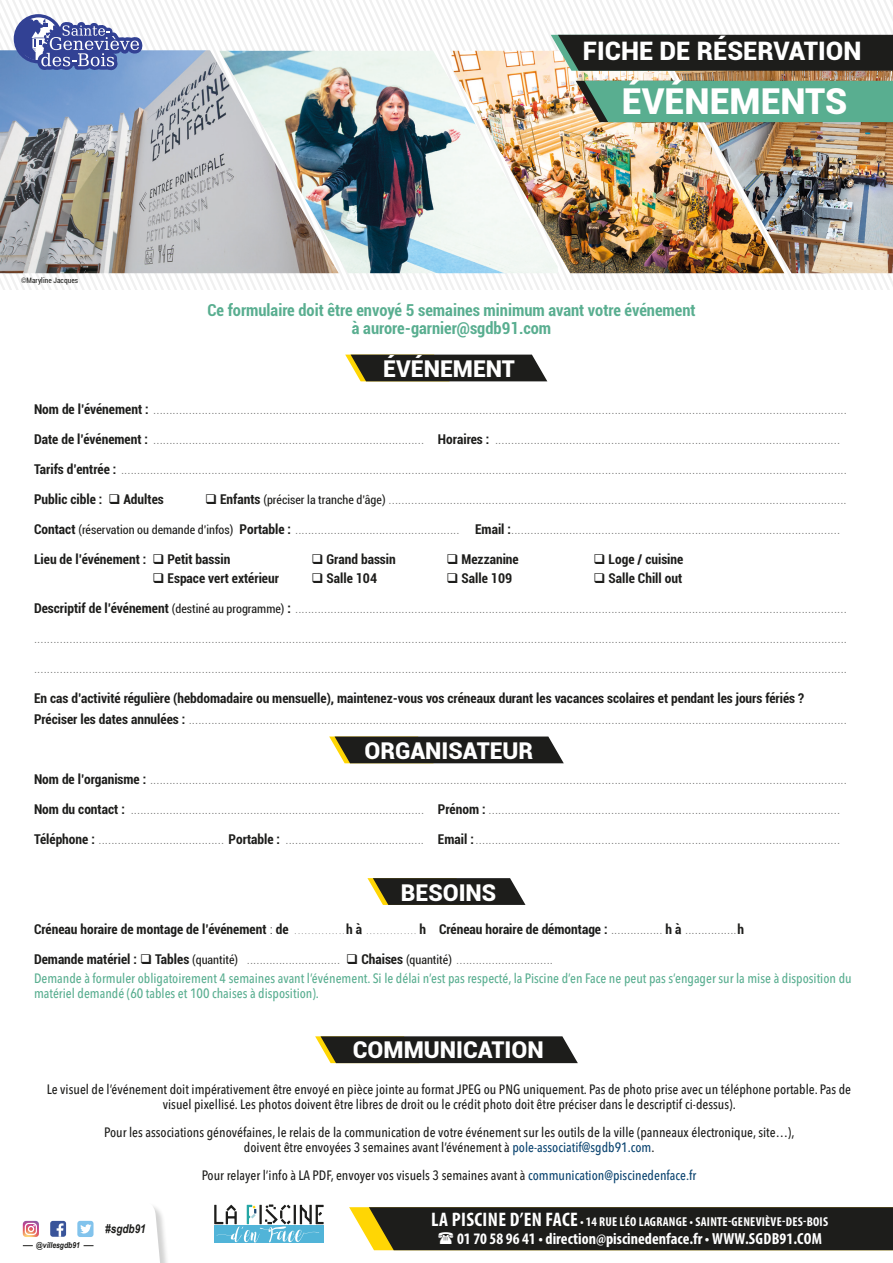
<style>
.page{position:relative;width:893px;height:1263px;background:#fff}
.page>*{position:absolute;margin:0;border:0;box-sizing:border-box;transform-origin:0 0}
.t1{font:900 35.7px "Roboto";color:#fff}
.t2{font:900 25.5px "Roboto";color:#fff}
.t3{font:900 23.1px "Roboto";color:#fff}
.t4{font:700 condensed 16.5px "Roboto";color:#59ae90}
.t5{font:700 condensed 16.05px "Myriad Pro";color:#fff}
.t6{font:300 13.5px "Roboto";color:#70706f}
.t7{font:500 condensed 13.5px/15px "Avenir Next LT Pro";color:#1d1d1b;text-align:center}
.t8{font:700 condensed 13.5px "Roboto";color:#1d1d1b}
.t9{font:500 condensed 13.5px/15px "Avenir Next LT Pro";color:#59ae90}
.t10{font:700 condensed 12.9px "Myriad Pro";letter-spacing:.02em;color:#fff}
.t11{font:italic 700 12.15px "Arial Narrow";color:#1d1d1b}
.t12{font:italic 700 8.25px "Arial Narrow";color:#1d1d1b}
.t13{font:condensed 7.5px "Roboto";color:#1d1d1b}
.s1{font-weight:700;font-stretch:condensed;color:#1d1d1b}
.s2{color:#1d1d1b}
.s3{font-weight:400;font-stretch:condensed;font-size:12px;color:#1d1d1b}
.s4{font-weight:300;font-stretch:normal}
.s5{font-family:"Avenir Next LT Pro";font-weight:200;font-size:18px;color:#70706f}
.s6{font-weight:300;font-stretch:normal;color:#70706f}
.s7{color:#0b4470}
.s8{font-size:19.65px}
</style>
<div class="page">
<svg style="left:0;top:0;width:551px;height:290px"></svg>
<img style="left:339px;top:51px;width:212px;height:222px">
<img style="left:0;top:50px;width:339px;height:223px">
<div style="left:14px;top:14px;width:49px;height:49px;background:#324194;border-radius:50%"></div>
<svg style="left:18px;top:17px;width:42px;height:43px"></svg>
<svg style="left:17px;top:19px;width:127px;height:53px"></svg>
<img style="left:551px;top:0;width:342px;height:290px">
<div style="left:0;top:1202px;width:172px;height:61px;background:#1d1d1b;opacity:.2"></div>
<svg style="left:0;top:1202px;width:161px;height:61px"></svg>
<svg style="left:345px;top:355px;width:202px;height:26px;background:#34332b"></svg>
<svg style="left:329px;top:736px;width:235px;height:27px;background:#35342d"></svg>
<svg style="left:315px;top:1036px;width:263px;height:27px;background:#31302a"></svg>
<svg style="left:367px;top:878px;width:158px;height:27px;background:#3c3a31"></svg>
<div style="left:214px;top:1225px;width:109px;height:18px;background:#51b4d8"></div>
<svg style="left:214px;top:1204px;width:110px;height:38px"></svg>
<svg style="left:349px;top:1207px;width:544px;height:43px;background:#2b291f"></svg>
<p class="t13" style="left:21px;top:275px;width:58px">©Maryline Jacques</p>
<p class="t2" style="left:583px;top:33px;width:280px">FICHE DE RÉSERVATION</p>
<p class="t1" style="left:622px;top:76px;width:227px">ÉVÉNEMENTS</p>
<p class="t4" style="left:207px;top:298px;width:490px">Ce formulaire doit être envoyé 5 semaines minimum avant votre événement</p>
<p class="t4" style="left:352px;top:316px;width:201px">à aurore-garnier@sgdb91.com</p>
<p class="t3" style="left:383px;top:353px;width:133px">ÉVÉNEMENT</p>
<p class="t6" style="left:34px;top:399px;width:814px"><span class="s1">Nom de l’événement :</span> .......................................................................................................................................................................................................................</p>
<p class="t6" style="left:34px;top:429px;width:808px"><span class="s1">Date de l’événement :</span> .................................................................................... <span class="s1">Horaires :</span> ...........................................................................................................</p>
<p class="t6" style="left:34px;top:459px;width:814px"><span class="s1">Tarifs d’entrée :</span> .................................................................................................................................................................................................................................</p>
<p class="t8" style="left:34px;top:489px;width:131px">Public cible : ❑ Adultes</p>
<p class="t6" style="left:205px;top:489px;width:643px"><span class="s2">❑</span> <span class="s1">Enfants</span> <span class="s3">(préciser la tranche d’âge)</span> ..............................................................................................................................................</p>
<p class="t6" style="left:34px;top:519px;width:808px"><span class="s1">Contact</span> <span class="s3">(réservation ou demande d’infos)</span> <span class="s1">Portable :</span> ................................................... <span class="s1">Email :</span>......................................................................................................</p>
<p class="t8" style="left:34px;top:549px;width:198px">Lieu de l’événement : ❑ Petit bassin</p>
<p class="t8" style="left:312px;top:549px;width:86px">❑ Grand bassin</p>
<p class="t8" style="left:447px;top:549px;width:74px">❑ Mezzanine</p>
<p class="t8" style="left:594px;top:549px;width:91px">❑ Loge / cuisine</p>
<p class="t8" style="left:153px;top:569px;width:128px">❑ Espace vert extérieur</p>
<p class="t8" style="left:312px;top:569px;width:67px">❑ Salle 104</p>
<p class="t8" style="left:447px;top:569px;width:67px">❑ Salle 109</p>
<p class="t8" style="left:594px;top:569px;width:90px">❑ Salle Chill out</p>
<p class="t6" style="left:34px;top:599px;width:814px"><span class="s1">Descriptif de l’événement</span> <span class="s3">(destiné au programme)</span> <span class="s1">:</span> ...........................................................................................................................................................................</p>
<p class="t6" style="left:34px;top:629px;width:815px">............................................................................................................................................................................................................................................................</p>
<p class="t6" style="left:34px;top:659px;width:815px">............................................................................................................................................................................................................................................................</p>
<p class="t8" style="left:34px;top:689px;width:772px">En cas d’activité régulière (hebdomadaire ou mensuelle), maintenez-vous vos créneaux durant les vacances scolaires et pendant les jours fériés ?</p>
<p class="t6" style="left:34px;top:710px;width:814px"><span class="s1">Préciser les dates annulées :</span> ............................................................................................................................................................................................................</p>
<p class="t3" style="left:364px;top:735px;width:170px">ORGANISATEUR</p>
<p class="t6" style="left:34px;top:770px;width:814px"><span class="s1">Nom de l’organisme :</span> ........................................................................................................................................................................................................................</p>
<p class="t6" style="left:34px;top:800px;width:808px"><span class="s1">Nom du contact :</span> ........................................................................................... <span class="s1">Prénom :</span> .............................................................................................................</p>
<p class="t6" style="left:34px;top:830px;width:808px"><span class="s1">Téléphone :</span> ....................................... <span class="s1">Portable :</span> ........................................... <span class="s1">Email :</span>.................................................................................................................</p>
<p class="t3" style="left:401px;top:876px;width:97px">BESOINS</p>
<p class="t8" style="left:34px;top:920px;width:712px">Créneau horaire de montage de l’événement <span class="s4">:</span> de <span class="s5">...............</span>h à <span class="s5">...............</span> h Créneau horaire de démontage : <span class="s6">................</span> h à <span class="s6">................</span>h</p>
<p class="t6" style="left:34px;top:950px;width:521px"><span class="s1">Demande matériel :</span> <span class="s2">❑</span> <span class="s1">Tables</span> <span class="s3">(quantité)</span> ............................. <span class="s2">❑</span> <span class="s1">Chaises</span> <span class="s3">(quantité)</span> ..............................</p>
<p class="t9" style="left:34px;top:971px;width:819px">Demande à formuler obligatoirement 4 semaines avant l’événement. Si le délai n’est pas respecté, la Piscine d’en Face ne peut pas s’engager sur la mise à disposition du matériel demandé (60 tables et 100 chaises à disposition).</p>
<p class="t3" style="left:353px;top:1033px;width:192px">COMMUNICATION</p>
<p class="t7" style="left:47px;top:1082px;width:806px">Le visuel de l’événement doit impérativement être envoyé en pièce jointe au format JPEG ou PNG uniquement. Pas de photo prise avec un téléphone portable. Pas de visuel pixellisé. Les photos doivent être libres de droit ou le crédit photo doit être préciser dans le descriptif ci-dessus).</p>
<p class="t7" style="left:104px;top:1125px;width:692px">Pour les associations génovéfaines, le relais de la communication de votre événement sur les outils de la ville (panneaux électronique, site…), doivent être envoyées 3 semaines avant l’événement à <span class="s7">pole-associatif@sgdb91.com</span>.</p>
<p class="t7" style="left:202px;top:1167px;width:496px">Pour relayer l’info à LA PDF, envoyer vos visuels 3 semaines avant à <span class="s7">communication@piscinedenface.fr</span></p>
<p class="t12" style="left:36px;top:1239px;width:45px">@villesgdb91</p>
<p class="t11" style="left:105px;top:1219px;width:42px">#sgdb91</p>
<p class="t10" style="left:431px;top:1213px;width:399px"><span class="s8">LA PISCINE D’EN FACE</span> • 14 RUE LÉO LAGRANGE • SAINTE-GENEVIÈVE-DES-BOIS</p>
<p class="t5" style="left:457px;top:1229px;width:366px">01 70 58 96 41 • direction@piscinedenface.fr • WWW.SGDB91.COM</p>
</div>
